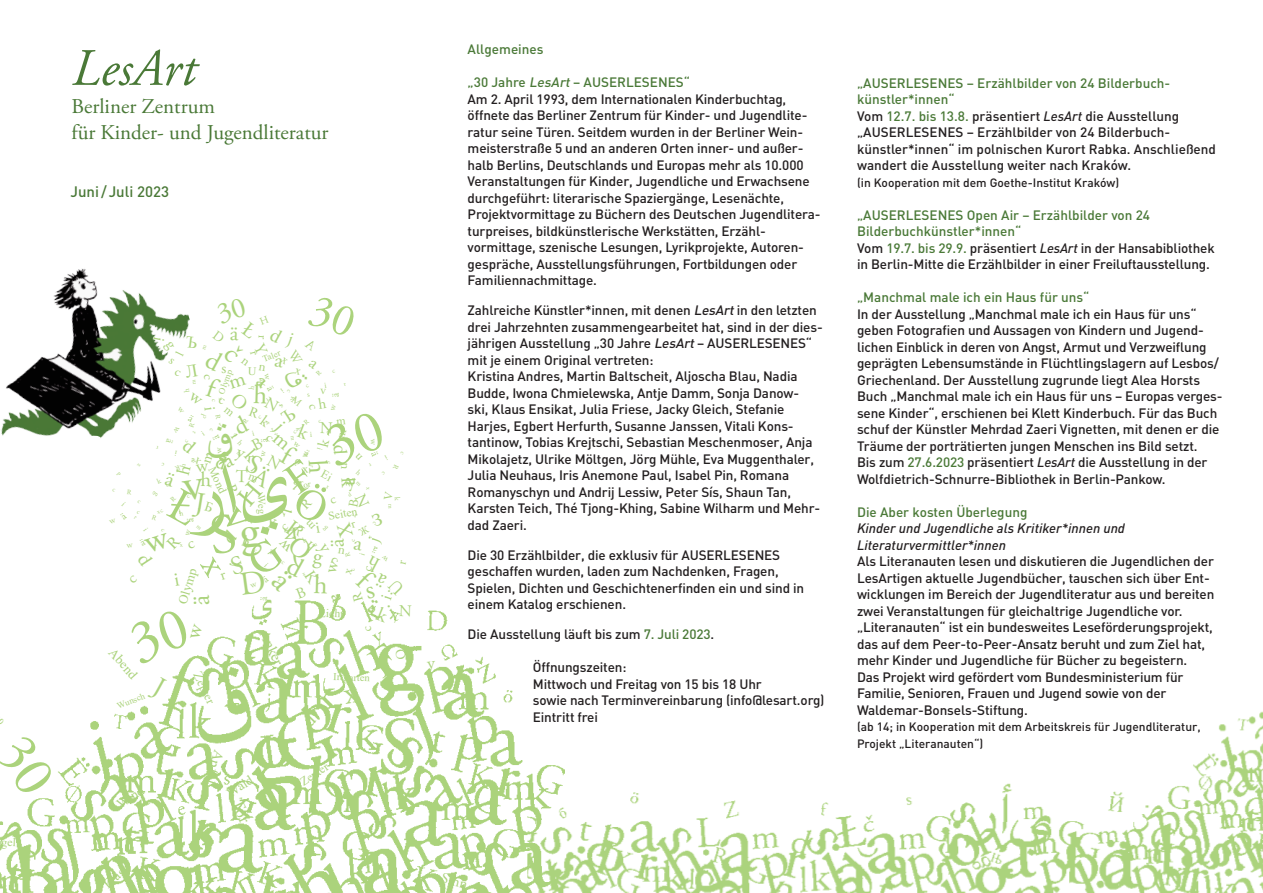
<style>
.page{position:relative;width:1263px;height:893px;background:#fff}
.page>*{position:absolute;margin:0;border:0;box-sizing:border-box;transform-origin:0 0}
.t1{font:82.05px "Times New Roman";color:#abd37c}
.t2{font:italic 52.5px "Adobe Garamond Pro";color:#4a7937}
.t3{font:21px/25.2px "Adobe Garamond Pro";color:#4a7937}
.t4{font:20.7px "Adobe Garamond Pro";color:#abd37c}
.t5{font:500 15px "DIN";color:#4a7937}
.t6{font:15px "Times New Roman";color:#abd37c}
.t7{font:15px "Adobe Garamond Pro";color:#abd37c}
.t8{font:500 13.5px/16.5px "DIN";letter-spacing:-.01em;color:#231f20}
.t9{font:italic 500 13.5px/16.5px "DIN";color:#231f20}
.t10{font:500 13.5px "DIN";color:#4a7937}
.t11{font:13.5px "Times New Roman";color:#abd37c}
.t12{font:13.5px "Adobe Garamond Pro";color:#abd37c}
.t13{font:13.2px "Times New Roman";color:#abd37c}
.t14{font:500 12px/16.5px "DIN";color:#231f20}
.t15{font:12px "Times New Roman";color:#abd37c}
.t16{font:11.7px "Times New Roman";color:#abd37c}
.t17{font:10.5px "Times New Roman";color:#abd37c}
.t18{font:9px "Times New Roman";color:#abd37c}
.s1{color:#4a7937}
.s2{font-style:italic;color:#4a7937}
.s3{font-style:italic}
</style>
<div class="page">
<img style="left:0;top:610px;width:527px;height:283px">
<img style="left:1px;top:269px;width:140px;height:169px">
<svg style="left:71px;top:435px;width:30px;height:3px"></svg>
<img style="left:527px;top:711px;width:736px;height:182px">
<svg style="left:301px;top:711px;width:16px;height:17px"></svg>
<svg style="left:427px;top:661px;width:9px;height:13px"></svg>
<svg style="left:231px;top:797px;width:17px;height:27px"></svg>
<svg style="left:1px;top:838px;width:15px;height:11px"></svg>
<svg style="left:0;top:732px;width:56px;height:66px"></svg>
<svg style="left:109px;top:295px;width:303px;height:409px"></svg>
<h2 class="t2" style="left:72px;top:37px;width:126px">LesArt</h2>
<h3 class="t3" style="left:72px;top:95px;width:258px">Berliner Zentrum<br>für Kinder- und Jugendliteratur</h3>
<p class="t5" style="left:70px;top:182px;width:100px">Juni/Juli 2023</p>
<p class="t11" style="left:119px;top:644px;width:37px;rotate:49deg">Abend</p>
<p class="t18" style="left:115px;top:700px;width:31px;rotate:-21deg">Wunsch</p>
<p class="t11" style="left:113px;top:797px;width:31px;rotate:-33deg">Wind</p>
<p class="t11" style="left:99px;top:879px;width:32px;rotate:-42deg">Frage</p>
<p class="t18" style="left:215px;top:391px;width:27px;rotate:-69deg">Olymp</p>
<p class="t18" style="left:261px;top:353px;width:20px;rotate:-21deg">Taler</p>
<h1 class="t1" style="left:172px;top:448px;width:111px;rotate:-10deg"><sub>S</sub> يأر</h1>
<p class="t16" style="left:219px;top:464px;width:29px;rotate:65deg">Mond</p>
<h3 class="t4" style="left:200px;top:467px;width:12px">h</h3>
<p class="t13" style="left:173px;top:601px;width:38px;rotate:-73deg">Olymp</p>
<p class="t12" style="left:204px;top:669px;width:36px;rotate:65deg">Zepter</p>
<p class="t6" style="left:273px;top:626px;width:39px;rotate:65deg">Anker</p>
<p class="t16" style="left:327px;top:508px;width:31px;rotate:-11deg">Seiten</p>
<p class="t16" style="left:319px;top:604px;width:26px;rotate:2deg">Licht</p>
<p class="t17" style="left:334px;top:669px;width:38px;rotate:2deg">Irrgarten</p>
<p class="t6" style="left:230px;top:754px;width:36px;rotate:107deg">Apfel</p>
<p class="t11" style="left:223px;top:786px;width:30px;rotate:-33deg">Wald</p>
<p class="t15" style="left:297px;top:776px;width:33px;rotate:-35deg">Zepter</p>
<p class="t10" style="left:468px;top:41px;width:77px">Allgemeines</p>
<p class="t8" style="left:468px;top:74px;width:354px"><span class="s1">„30 Jahre</span> <span class="s2">LesArt</span><span class="s1">– AUSERLESENES“<br></span>Am 2. April 1993, dem Internationalen Kinderbuchtag, öffnete das Berliner Zentrum für Kinder- und Jugendlite&shy;ratur seine Türen. Seitdem wurden in der Berliner Wein&shy;meisterstraße 5 und an anderen Orten inner- und außer&shy;halb Berlins, Deutschlands und Europas mehr als 10.000<br>Veranstaltungen für Kinder, Jugendliche und Erwachsene durchgeführt: literarische Spaziergänge, Lesenächte, Projektvormittage zu Büchern des Deutschen Jugendlitera&shy;turpreises, bildkünstlerische Werkstätten, Erzähl&shy;vormittage, szenische Lesungen, Lyrikprojekte, Autoren&shy;gespräche, Ausstellungsführungen, Fortbildungen oder Familiennachmittage.</p>
<p class="t8" style="left:468px;top:302px;width:357px">Zahlreiche Künstler*innen, mit denen <span class="s3">LesArt</span>in den letzten drei Jahrzehnten zusammengearbeitet hat, sind in der dies&shy;jährigen Ausstellung „30 Jahre <span class="s3">LesArt</span>– AUSERLESENES“ mit je einem Original vertreten:<br>Kristina Andres, Martin Baltscheit, Aljoscha Blau, Nadia Budde, Iwona Chmielewska, Antje Damm, Sonja Danow&shy;ski, Klaus Ensikat, Julia Friese, Jacky Gleich, Stefanie Harjes, Egbert Herfurth, Susanne Janssen, Vitali Kons&shy;tantinow, Tobias Krejtschi, Sebastian Meschenmoser, Anja Mikolajetz, Ulrike Möltgen, Jörg Mühle, Eva Muggenthaler, Julia Neuhaus, Iris Anemone Paul, Isabel Pin, Romana Romanyschyn und Andrij Lessiw, Peter Sís, Shaun Tan, Karsten Teich, Thé Tjong-Khing, Sabine Wilharm und Mehr&shy;dad Zaeri.</p>
<p class="t8" style="left:468px;top:546px;width:338px">Die 30 Erzählbilder, die exklusiv für AUSERLESENES geschaffen wurden, laden zum Nachdenken, Fragen, Spielen, Dichten und Geschichtenerfinden ein und sind in einem Katalog erschienen.</p>
<p class="t8" style="left:468px;top:626px;width:248px">Die Ausstellung läuft bis zum <span class="s1">7. Juli 2023</span>.</p>
<p class="t8" style="left:533px;top:659px;width:293px">Öffnungszeiten:<br>Mittwoch und Freitag von 15 bis 18 Uhr<br>sowie nach Terminvereinbarung (info@lesart.org)<br>Eintritt frei</p>
<p class="t8" style="left:857px;top:74px;width:360px"><span class="s1">„AUSERLESENES – Erzählbilder von 24 Bilderbuch&shy;künstler*innen“<br></span>Vom <span class="s1">12.7. bis 13.8.</span> präsentiert <span class="s3">LesArt</span> die Ausstellung „AUSERLESENES – Erzählbilder von 24 Bilderbuch&shy;künstler*innen“ im polnischen Kurort Rabka. Anschließend wandert die Ausstellung weiter nach Kraków.</p>
<p class="t14" style="left:857px;top:174px;width:264px">(in Kooperation mit dem Goethe-Institut Kraków)</p>
<p class="t8" style="left:857px;top:206px;width:359px"><span class="s1">„AUSERLESENES Open Air – Erzählbilder von 24<br>Bilderbuchkünstler*innen“<br></span>Vom <span class="s1">19.7. bis 29.9.</span> präsentiert <span class="s3">LesArt</span> in der Hansabibliothek in Berlin-Mitte die Erzählbilder in einer Freiluftausstellung.</p>
<p class="t10" style="left:857px;top:289px;width:234px">„Manchmal male ich ein Haus für uns“</p>
<p class="t8" style="left:857px;top:305px;width:367px">In der Ausstellung „Manchmal male ich ein Haus für uns“ geben Fotografien und Aussagen von Kindern und Jugend&shy;lichen Einblick in deren von Angst, Armut und Verzweiflung geprägten Lebensumstände in Flüchtlingslagern auf Lesbos/ Griechenland. Der Ausstellung zugrunde liegt Alea Horsts Buch „Manchmal male ich ein Haus für uns – Europas verges&shy;sene Kinder“, erschienen bei Klett Kinderbuch. Für das Buch schuf der Künstler Mehrdad Zaeri Vignetten, mit denen er die Träume der porträtierten jungen Menschen ins Bild setzt.<br>Bis zum <span class="s1">27.6.2023</span> präsentiert <span class="s3">LesArt</span> die Ausstellung in der Wolfdietrich-Schnurre-Bibliothek in Berlin-Pankow.</p>
<p class="t10" style="left:857px;top:504px;width:172px">Die Aber kosten Überlegung</p>
<p class="t9" style="left:857px;top:520px;width:269px">Kinder und Jugendliche als Kritiker*innen und<br>Literaturvermittler*innen</p>
<p class="t8" style="left:857px;top:553px;width:359px">Als Literanauten lesen und diskutieren die Jugendlichen der LesArtigen aktuelle Jugendbücher, tauschen sich über Ent&shy;wicklungen im Bereich der Jugendliteratur aus und bereiten zwei Veranstaltungen für gleichaltrige Jugendliche vor. „Literanauten“ ist ein bundesweites Leseförderungsprojekt, das auf dem Peer-to-Peer-Ansatz beruht und zum Ziel hat, mehr Kinder und Jugendliche für Bücher zu begeistern.<br>Das Projekt wird gefördert vom Bundesministerium für Familie, Senioren, Frauen und Jugend sowie von der Waldemar-Bonsels-Stiftung.</p>
<p class="t14" style="left:857px;top:719px;width:345px">(ab 14; in Kooperation mit dem Arbeitskreis für Jugendliteratur,<br>Projekt „Literanauten“)</p>
<p class="t7" style="left:444px;top:869px;width:28px;rotate:13deg">Sinn</p>
</div>
